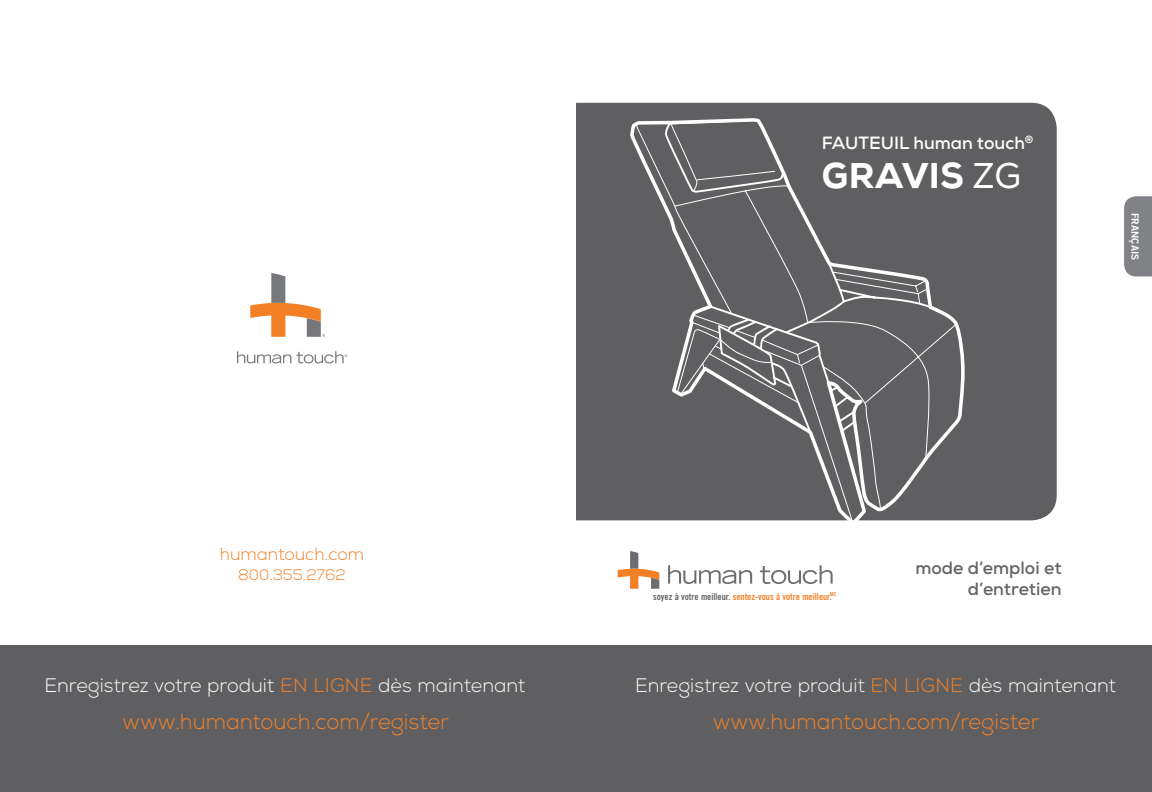
<style>
.page{position:relative;width:1152px;height:792px;background:#fff}
.page>*{position:absolute;margin:0;border:0;box-sizing:border-box;transform-origin:0 0}
.t1{font:800 35.7px "Nexa";letter-spacing:.015em;color:#fff}
.t2{font:300 21.7px "Nexa";color:#f48026}
.t3{font:300 19.5px "Nexa";color:#fff}
.t4{font:700 17.7px/21.2px "Nexa";color:#636366;text-align:right}
.t5{font:700 17.7px "Nexa";color:#fff}
.t6{font:300 17.4px "Nexa";color:#f48026}
.t7{font:300 15.2px "Nexa";color:#f48026}
.t8{font:10px "Trade Gothic LT Bold Two";color:#fff}
.Body_copy{font:9.4px "Trade Gothic LT Bold Cond Twenty";color:#f48026}
.s1{font-weight:400}
.s2{color:#f48026}
.s3{color:#636366}
</style>
<div class="page">
<div style="left:1124px;top:196px;width:28px;height:80px;background:#808285"></div>
<div style="left:552px;top:103px;width:505px;height:417px;background:#5f5f62;border-radius:25px"></div>
<svg style="left:630px;top:120px;width:335px;height:400px"></svg>
<svg style="left:676px;top:459px;width:178px;height:61px"></svg>
<svg style="left:702px;top:459px;width:227px;height:52px"></svg>
<svg style="left:636px;top:123px;width:321px;height:336px"></svg>
<svg style="left:663px;top:118px;width:122px;height:76px"></svg>
<svg style="left:691px;top:259px;width:242px;height:175px"></svg>
<div style="left:496px;top:93px;width:80px;height:531px;background:#fff"></div>
<svg style="left:237px;top:351px;width:110px;height:12px"></svg>
<svg style="left:250px;top:273px;width:75px;height:64px"></svg>
<svg style="left:668px;top:565px;width:84px;height:19px"></svg>
<svg style="left:760px;top:565px;width:73px;height:19px"></svg>
<svg style="left:618px;top:551px;width:41px;height:38px"></svg>
<div style="left:0;top:646px;width:1152px;height:146px;background:#5f5f62"></div>
<p class="t5" style="left:822px;top:131px;width:213px">FAUTEUIL human touch<sup>®</sup></p>
<p class="t1" style="left:822px;top:153px;width:201px">GRAVIS <span class="s1">ZG</span></p>
<p class="t8" style="left:1141px;top:213px;width:49px;rotate:90deg">FRANÇAIS</p>
<p class="t6" style="left:220px;top:544px;width:146px">humantouch.com</p>
<p class="t7" style="left:238px;top:566px;width:109px">800.355.2762</p>
<p class="t3" style="left:45px;top:673px;width:482px">Enregistrez votre produit <span class="s2">EN LIGNE</span> dès maintenant</p>
<p class="t2" style="left:122px;top:709px;width:328px">www.humantouch.com/register</p>
<p class="Body_copy" style="left:653px;top:590px;width:185px"><span class="s3">soyez à votre meilleur.</span> sentez-vous à votre meilleur.<sup>MC</sup></p>
<p class="t4" style="left:915px;top:557px;width:148px">mode d’emploi et d’entretien</p>
<p class="t3" style="left:635px;top:673px;width:482px">Enregistrez votre produit <span class="s2">EN LIGNE</span> dès maintenant</p>
<p class="t2" style="left:713px;top:709px;width:328px">www.humantouch.com/register</p>
</div>
